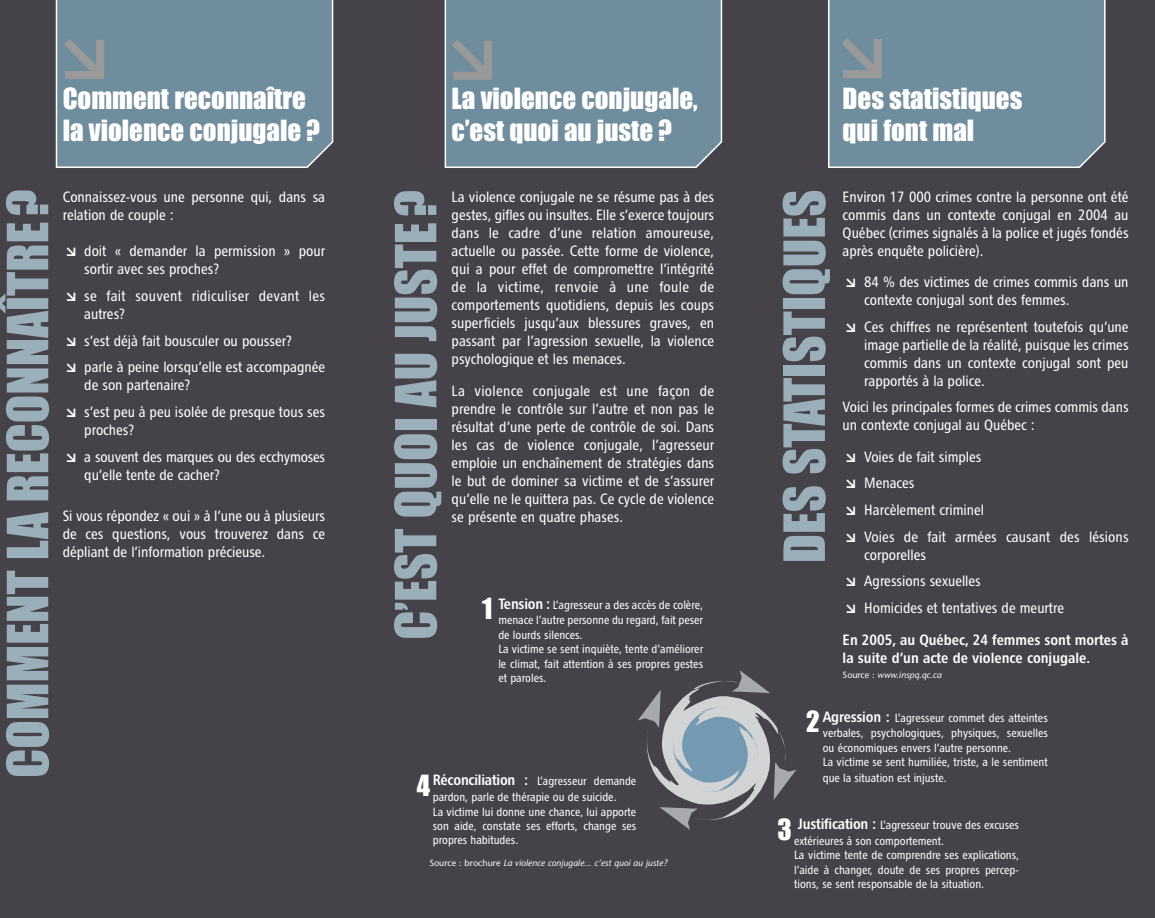
<style>
.page{position:relative;width:1155px;height:918px;background:#454249}
.page>*{position:absolute;margin:0;border:0;box-sizing:border-box;transform-origin:0 0}
.t1{font:52.5px "Impact";color:#9bafba}
.t2{font:27px/32.4px "Impact";color:#fff}
.t3{font:15px/18px "Chaloult Cond";color:#fff}
.t4{font:15px/18px "Chaloult Cond Demi Gras";color:#fff}
.t5{font:15px/18px "Chaloult Cond";letter-spacing:.02em;color:#fff}
.t6{font:12px/14.4px "Chaloult Cond";color:#fff}
.t7{font:italic 9px "Stone Sans";color:#fff}
.s1{font-family:"Chaloult Cond Demi Gras";font-size:15px}
.s2{font-style:normal}
</style>
<div class="page">
<div style="left:56px;top:0;width:277px;height:168px;background:#708d9d"></div>
<svg style="left:638px;top:0;width:158px;height:918px;background:#4e4c53"></svg>
<div style="left:445px;top:0;width:277px;height:168px;background:#708d9d"></div>
<div style="left:828px;top:0;width:278px;height:168px;background:#708d9d"></div>
<svg style="left:67px;top:248px;width:8px;height:8px"></svg>
<svg style="left:67px;top:293px;width:8px;height:8px"></svg>
<svg style="left:67px;top:337px;width:8px;height:9px"></svg>
<svg style="left:67px;top:364px;width:8px;height:8px"></svg>
<svg style="left:67px;top:408px;width:8px;height:9px"></svg>
<svg style="left:67px;top:453px;width:8px;height:9px"></svg>
<div style="left:64px;top:39px;width:40px;height:40px;background:#708d9d"></div>
<div style="left:452px;top:40px;width:40px;height:40px;background:#708d9d"></div>
<svg style="left:847px;top:279px;width:8px;height:8px"></svg>
<svg style="left:847px;top:323px;width:8px;height:9px"></svg>
<svg style="left:847px;top:453px;width:8px;height:9px"></svg>
<svg style="left:847px;top:480px;width:8px;height:8px"></svg>
<svg style="left:847px;top:507px;width:8px;height:8px"></svg>
<svg style="left:847px;top:533px;width:8px;height:9px"></svg>
<svg style="left:847px;top:578px;width:8px;height:8px"></svg>
<svg style="left:847px;top:604px;width:8px;height:9px"></svg>
<div style="left:842px;top:38px;width:40px;height:40px;background:#708d9d"></div>
<h2 class="t2" style="left:63px;top:84px;width:259px">Comment reconnaître la violence conjugale ?</h2>
<h1 class="t1" style="left:11px;top:778px;width:590px;rotate:-90deg">COMMENT LA RECONNAÎTRE?</h1>
<p class="t3" style="left:63px;top:190px;width:264px">Connaissez-vous une personne qui, dans sa relation de couple :</p>
<p class="t3" style="left:84px;top:244px;width:242px">doit « demander la permission » pour sortir avec ses proches?</p>
<p class="t5" style="left:84px;top:288px;width:242px">se fait souvent ridiculiser devant les autres?</p>
<p class="t3" style="left:84px;top:329px;width:242px;line-height:26.7px">s’est déjà fait bousculer ou pousser?<br>parle à peine lorsqu’elle est accompagnée</p>
<p class="t3" style="left:84px;top:373px;width:242px;line-height:26.7px">de son partenaire?<br>s’est peu à peu isolée de presque tous ses</p>
<p class="t3" style="left:84px;top:418px;width:242px;line-height:26.7px">proches?<br>a souvent des marques ou des ecchymoses</p>
<p class="t3" style="left:84px;top:467px;width:137px">qu’elle tente de cacher?</p>
<p class="t3" style="left:63px;top:509px;width:264px;text-align:justify">Si vous répondez « oui » à l’une ou à plusieurs de ces questions, vous trouverez dans ce dépliant de l’information précieuse.</p>
<h2 class="t2" style="left:452px;top:84px;width:248px">La violence conjugale, c’est quoi au juste ?</h2>
<h2 class="t2" style="left:843px;top:84px;width:181px">Des statistiques qui font mal</h2>
<h1 class="t1" style="left:399px;top:640px;width:451px;rotate:-90deg">C’EST QUOI AU JUSTE?</h1>
<h1 class="t1" style="left:787px;top:563px;width:375px;rotate:-90deg">DES STATISTIQUES</h1>
<p class="t3" style="left:452px;top:189px;width:264px;text-align:justify">La violence conjugale ne se résume pas à des gestes, gifles ou insultes. Elle s’exerce toujours dans le cadre d’une relation amoureuse, actuelle ou passée. Cette forme de violence, qui a pour effet de compromettre l’intégrité de la victime, renvoie à une foule de comportements quotidiens, depuis les coups superficiels jusqu’aux blessures graves, en passant par l’agression sexuelle, la violence psychologique et les menaces.</p>
<p class="t3" style="left:452px;top:383px;width:264px;text-align:justify">La violence conjugale est une façon de prendre le contrôle sur l’autre et non pas le résultat d’une perte de contrôle de soi. Dans les cas de violence conjugale, l’agresseur emploie un enchaînement de stratégies dans le but de dominer sa victime et de s’assurer qu’elle ne le quittera pas. Ce cycle de violence se présente en quatre phases.</p>
<h2 class="t2" style="left:482px;top:594px;width:12px">1</h2>
<p class="t6" style="left:498px;top:598px;width:206px;line-height:15.8px"><span class="s1">Tension :</span> L’agresseur a des accès de colère, menace l’autre personne du regard, fait peser</p>
<p class="t6" style="left:498px;top:629px;width:206px">de lourds silences.<br>La victime se sent inquiète, tente d’améliorer le climat, fait attention à ses propres gestes et paroles.</p>
<p class="t3" style="left:843px;top:189px;width:287px;text-align:justify">Environ 17 000 crimes contre la personne ont été commis dans un contexte conjugal en 2004 au Québec (crimes signalés à la police et jugés fondés après enquête policière).</p>
<p class="t3" style="left:864px;top:274px;width:266px">84 % des victimes de crimes commis dans un contexte conjugal sont des femmes.</p>
<p class="t3" style="left:864px;top:319px;width:266px;text-align:justify">Ces chiffres ne représentent toutefois qu’une image partielle de la réalité, puisque les crimes commis dans un contexte conjugal sont peu rapportés à la police.</p>
<p class="t3" style="left:843px;top:400px;width:287px">Voici les principales formes de crimes commis dans un contexte conjugal au Québec :</p>
<p class="t3" style="left:864px;top:445px;width:266px;line-height:26.7px">Voies de fait simples<br>Menaces<br>Harcèlement criminel<br>Voies de fait armées causant des lésions</p>
<p class="t3" style="left:864px;top:543px;width:201px;line-height:26.7px">corporelles<br>Agressions sexuelles<br>Homicides et tentatives de meurtre</p>
<p class="t4" style="left:843px;top:632px;width:287px">En 2005, au Québec, 24 femmes sont mortes à la suite d’un acte de violence conjugale.</p>
<p class="t7" style="left:843px;top:671px;width:100px"><span class="s2">Source :</span> www.inspq.qc.ca</p>
<h2 class="t2" style="left:417px;top:771px;width:15px">4</h2>
<p class="t6" style="left:433px;top:775px;width:205px;line-height:15.8px"><span class="s1">Réconciliation :</span> L’agresseur demande pardon, parle de thérapie ou de suicide.</p>
<p class="t6" style="left:433px;top:805px;width:205px;text-align:justify">La victime lui donne une chance, lui apporte son aide, constate ses efforts, change ses propres habitudes.</p>
<p class="t7" style="left:429px;top:859px;width:240px"><span class="s2">Source : brochure</span> La violence conjugale... c’est quoi au juste?</p>
<h2 class="t2" style="left:806px;top:707px;width:15px">2</h2>
<p class="t6" style="left:823px;top:711px;width:227px;line-height:15.8px"><span class="s1">Agression :</span> L’agresseur commet des atteintes verbales, psychologiques, physiques, sexuelles</p>
<p class="t6" style="left:823px;top:742px;width:227px">ou économiques envers l’autre personne.<br>La victime se sent humiliée, triste, a le sentiment</p>
<p class="t6" style="left:823px;top:772px;width:126px">que la situation est injuste.</p>
<p class="t6" style="left:794px;top:819px;width:227px;line-height:15.8px;text-indent:4px"><span class="s1">Justification :</span> L’agresseur trouve des excuses extérieures à son comportement.</p>
<p class="t6" style="left:794px;top:849px;width:227px;text-align:justify">La victime tente de comprendre ses explications, l’aide à changer, doute de ses propres percep&shy;tions, se sent responsable de la situation.</p>
<h2 class="t2" style="left:778px;top:815px;width:16px">3</h2>
</div>
